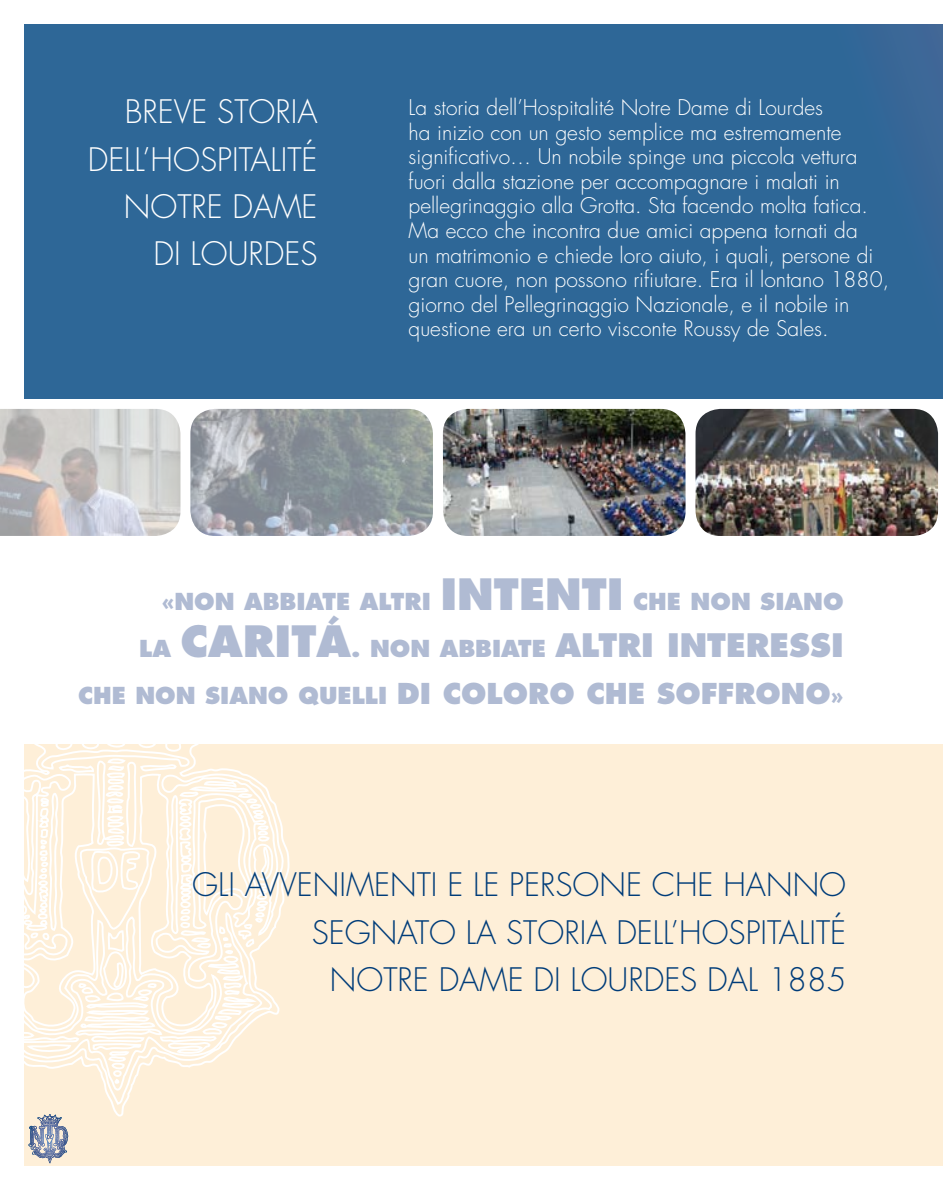
<style>
.page{position:relative;width:943px;height:1191px;background:#fff}
.page>*{position:absolute;margin:0;border:0;box-sizing:border-box;transform-origin:0 0}
.t1{font:300 31.5px/47.2px "Futura";color:#003c79;text-align:right}
.t2{font:300 31.5px/47.2px "Futura";color:#fff;text-align:right}
.t3{font:800 31.5px "Futura";color:#b0bbd3}
.t4{font:800 28px "Futura";color:#b0bbd3}
.t5{font:800 22.75px "Futura";color:#b0bbd3}
.t6{font:300 21px/24.5px "Futura";color:#fff}
.s1{font-size:42px}
.s2{font-size:22.75px}
</style>
<div class="page">
<div style="left:25px;top:25px;width:918px;height:374px;background:#2e6797"></div>
<div style="left:25px;top:744px;width:918px;height:422px;background:#feefd8"></div>
<svg style="left:942px;top:25px;width:1px;height:193px"></svg>
<hr style="left:942px;top:744px;width:1px;height:422px;background:#fde0b2">
<svg style="left:24px;top:268px;width:267px;height:898px"></svg>
<svg style="left:24px;top:845px;width:246px;height:143px"></svg>
<img style="left:695px;top:409px;width:243px;height:127px">
<img style="left:443px;top:409px;width:242px;height:127px">
<img style="left:0;top:409px;width:180px;height:127px">
<img style="left:190px;top:409px;width:243px;height:127px">
<h1 class="t2" style="left:88px;top:89px;width:231px">BREVE STORIA<br>DELL’HOSPITALITÉ<br>NOTRE DAME<br>DI LOURDES</h1>
<p class="t6" style="left:408px;top:96px;width:482px">La storia dell’Hospitalité Notre Dame di Lourdes<br>ha inizio con un gesto semplice ma estremamente significativo… Un nobile spinge una piccola vettura fuori dalla stazione per accompagnare i malati in pellegrinaggio alla Grotta. Sta facendo molta fatica.<br>Ma ecco che incontra due amici appena tornati da<br>un matrimonio e chiede loro aiuto, i quali, persone di gran cuore, non possono rifiutare. Era il lontano 1880, giorno del Pellegrinaggio Nazionale, e il nobile in questione era un certo visconte Roussy de Sales.</p>
<p class="t5" style="left:161px;top:587px;width:683px">«NON ABBIATE ALTRI <span class="s1">INTENTI</span> CHE NON SIANO</p>
<h1 class="t3" style="left:139px;top:626px;width:706px"><span class="s2">LA</span> <span class="s1">CARITÁ</span><span class="s2">. NON ABBIATE</span> ALTRI INTERESSI</h1>
<h2 class="t4" style="left:78px;top:676px;width:767px"><span class="s2">CHE NON SIANO QUELLI</span> DI COLORO CHE SOFFRONO<span class="s2">»</span></h2>
<h1 class="t1" style="left:192px;top:861px;width:655px">GLI AVVENIMENTI E LE PERSONE CHE HANNO<br>SEGNATO LA STORIA DELL’HOSPITALITÉ<br>NOTRE DAME DI LOURDES DAL 1885</h1>
</div>
